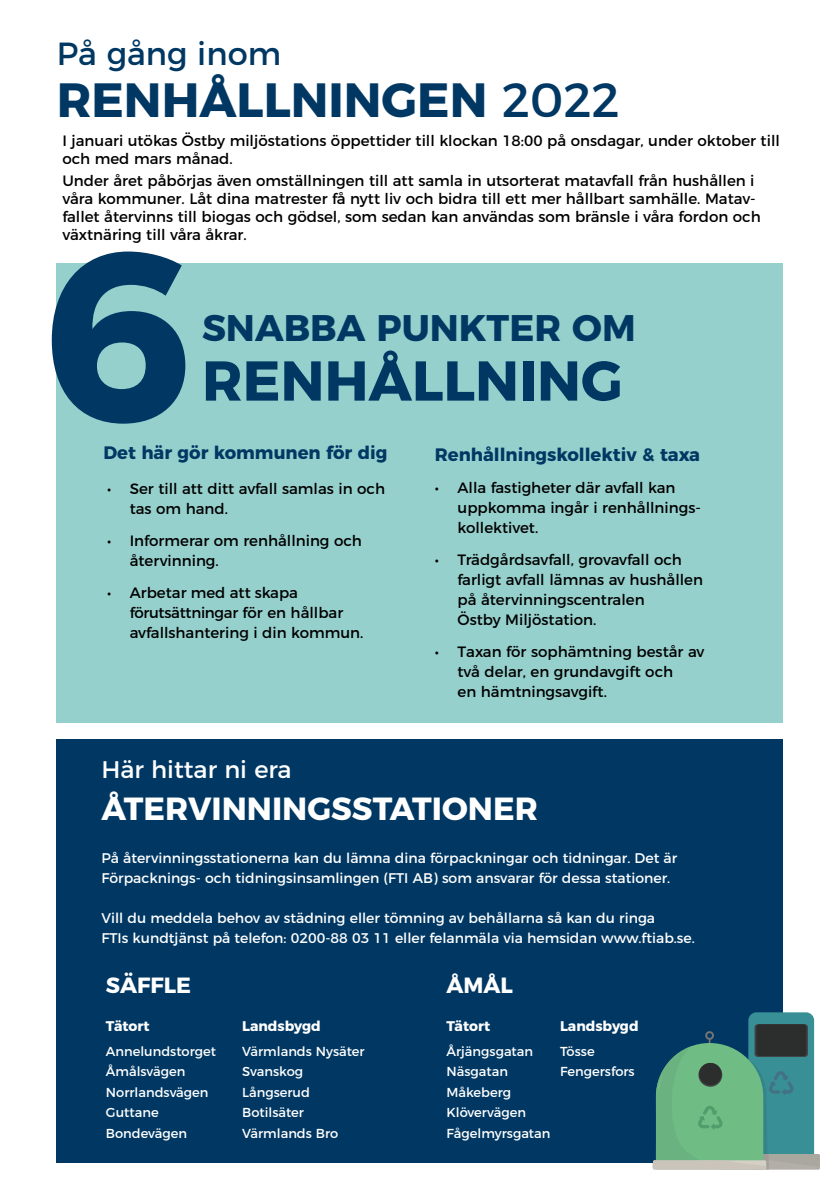
<style>
.page{position:relative;width:840px;height:1191px;background:#fff}
.page>*{position:absolute;margin:0;border:0;box-sizing:border-box;transform-origin:0 0}
.t1{font:700 240px "Montserrat";color:#003863}
.t2{font:700 56px "Montserrat";color:#003863}
.t3{font:700 48px "Montserrat";color:#003863}
.t4{font:700 37px "Montserrat";color:#003863}
.t5{font:700 32px "Montserrat";color:#fff}
.t6{font:32px "Montserrat";color:#003863}
.t7{font:24px "Montserrat";color:#fff}
.t8{font:700 22px "Montserrat";color:#fff}
.t9{font:700 18px "Montserrat";color:#003863}
.t10{font:15px/20px "Montserrat";color:#000}
.t11{font:14px/20px "Montserrat";color:#fff}
.t12{font:700 14px "Montserrat";color:#fff}
.t13{font:13px "Montserrat";color:#fff}
.s1{font-weight:400}
</style>
<div class="page">
<div style="left:57px;top:263px;width:725px;height:459px;background:#95d0cd"></div>
<div style="left:57px;top:738px;width:725px;height:424px;background:#003863"></div>
<svg style="left:651px;top:1012px;width:168px;height:157px"></svg>
<h3 class="t6" style="left:57px;top:28px;width:226px">På gång inom</h3>
<h3 class="t3" style="left:57px;top:60px;width:564px">RENHÅLLNINGEN <span class="s1">2022</span></h3>
<p class="t10" style="left:62px;top:131px;width:718px;line-height:18px">I januari utökas Östby miljöstations öppettider till klockan 18:00 på onsdagar, under oktober till och med mars månad.</p>
<p class="t10" style="left:62px;top:171px;width:699px;line-height:18px">Under året påbörjas även omställningen till att samla in utsorterat matavfall från hushållen i våra kommuner. Låt dina matrester få nytt liv och bidra till ett mer hållbart samhälle. Matav&shy;fallet återvinns till biogas och gödsel, som sedan kan användas som bränsle i våra fordon och växtnäring till våra åkrar.</p>
<h1 class="t1" style="left:43px;top:139px;width:150px">6</h1>
<h3 class="t4" style="left:202px;top:297px;width:435px">SNABBA PUNKTER OM</h3>
<h2 class="t2" style="left:202px;top:335px;width:422px">RENHÅLLNING</h2>
<p class="t9" style="left:103px;top:438px;width:285px">Det här gör kommunen för dig</p>
<p class="t9" style="left:434px;top:439px;width:266px">Renhållningskollektiv &amp; taxa</p>
<p class="t10" style="left:130px;top:477px;width:257px;text-indent:-23px">• Ser till att ditt avfall samlas in och tas om hand.</p>
<p class="t10" style="left:130px;top:529px;width:234px;text-indent:-23px">• Informerar om renhållning och återvinning.</p>
<p class="t10" style="left:130px;top:581px;width:235px;text-indent:-23px">• Arbetar med att skapa förutsättningar för en hållbar avfallshantering i din kommun.</p>
<p class="t10" style="left:457px;top:477px;width:245px;text-indent:-23px">• Alla fastigheter där avfall kan uppkomma ingår i renhållnings&shy;kollektivet.</p>
<p class="t10" style="left:457px;top:549px;width:247px;text-indent:-23px">• Trädgårdsavfall, grovavfall och farligt avfall lämnas av hushållen på återvinningscentralen<br>Östby Miljöstation.</p>
<p class="t10" style="left:457px;top:641px;width:248px;text-indent:-23px">• Taxan för sophämtning består av två delar, en grundavgift och<br>en hämtningsavgift.</p>
<h3 class="t7" style="left:101px;top:750px;width:191px">Här hittar ni era</h3>
<h3 class="t5" style="left:101px;top:782px;width:438px">ÅTERVINNINGSSTATIONER</h3>
<p class="t11" style="left:101px;top:847px;width:577px">På återvinningsstationerna kan du lämna dina förpackningar och tidningar. Det är<br>Förpacknings- och tidningsinsamlingen (FTI AB) som ansvarar för dessa stationer.</p>
<p class="t11" style="left:101px;top:907px;width:594px">Vill du meddela behov av städning eller tömning av behållarna så kan du ringa<br>FTIs kundtjänst på telefon: 0200-88 03 11 eller felanmäla via hemsidan www.ftiab.se.</p>
<h3 class="t8" style="left:106px;top:967px;width:87px">SÄFFLE</h3>
<h3 class="t8" style="left:446px;top:967px;width:68px">ÅMÅL</h3>
<p class="t12" style="left:106px;top:1014px;width:45px">Tätort</p>
<p class="t12" style="left:242px;top:1014px;width:80px">Landsbygd</p>
<p class="t12" style="left:446px;top:1014px;width:45px">Tätort</p>
<p class="t12" style="left:559px;top:1014px;width:80px">Landsbygd</p>
<p class="t13" style="left:106px;top:1040px;width:112px">Annelundstorget</p>
<p class="t13" style="left:242px;top:1040px;width:124px">Värmlands Nysäter</p>
<p class="t13" style="left:446px;top:1040px;width:88px">Årjängsgatan</p>
<p class="t13" style="left:559px;top:1040px;width:36px">Tösse</p>
<p class="t13" style="left:106px;top:1061px;width:81px">Åmålsvägen</p>
<p class="t13" style="left:242px;top:1061px;width:62px">Svanskog</p>
<p class="t13" style="left:446px;top:1061px;width:63px">Näsgatan</p>
<p class="t13" style="left:559px;top:1061px;width:76px">Fengersfors</p>
<p class="t13" style="left:106px;top:1081px;width:104px">Norrlandsvägen</p>
<p class="t13" style="left:242px;top:1081px;width:69px">Långserud</p>
<p class="t13" style="left:446px;top:1081px;width:66px">Måkeberg</p>
<p class="t13" style="left:106px;top:1102px;width:54px">Guttane</p>
<p class="t13" style="left:242px;top:1102px;width:63px">Botilsäter</p>
<p class="t13" style="left:446px;top:1102px;width:81px">Klövervägen</p>
<p class="t13" style="left:106px;top:1123px;width:83px">Bondevägen</p>
<p class="t13" style="left:242px;top:1123px;width:98px">Värmlands Bro</p>
<p class="t13" style="left:446px;top:1123px;width:105px">Fågelmyrsgatan</p>
</div>
